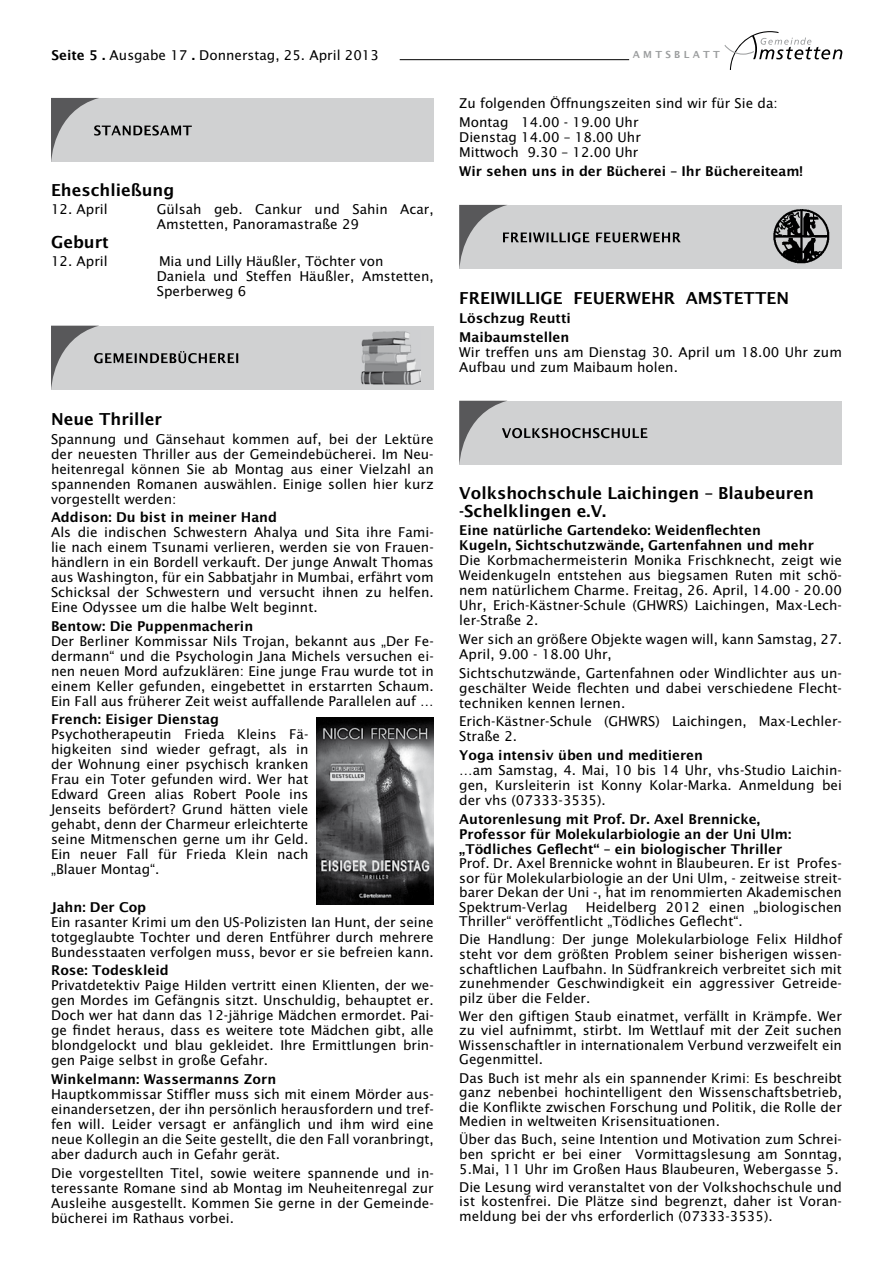
<style>
.page{position:relative;width:893px;height:1263px;background:#fff}
.page>*{position:absolute;margin:0;border:0;box-sizing:border-box;transform-origin:0 0}
.t1{font:16.5px/18px "Lucida Sans Demibold Roman";color:#000}
.t2{font:13.5px/15px "Lucida Sans";color:#000;text-align:justify}
.t3{font:13.5px/15px "Lucida Sans Demibold Roman";color:#000}
.t4{font:9.75px "Lucida Sans Demibold Roman";letter-spacing:.34em;color:#9c9e9f}
.s1{font-family:"Lucida Sans Demibold Roman"}
</style>
<div class="page">
<svg style="left:724px;top:31px;width:118px;height:39px"></svg>
<hr style="left:400px;top:59px;width:229px;height:1px;background:#000">
<div style="left:51px;top:98px;width:383px;height:64px;background:#d0d1d2"></div>
<svg style="left:51px;top:98px;width:141px;height:64px"></svg>
<div style="left:51px;top:326px;width:383px;height:63px;background:#d0d1d2"></div>
<svg style="left:51px;top:326px;width:187px;height:63px"></svg>
<img style="left:361px;top:331px;width:60px;height:54px">
<img style="left:317px;top:718px;width:117px;height:186px">
<div style="left:459px;top:205px;width:383px;height:64px;background:#d0d1d2"></div>
<svg style="left:459px;top:205px;width:222px;height:64px"></svg>
<img style="left:774px;top:210px;width:55px;height:54px">
<div style="left:459px;top:401px;width:383px;height:63px;background:#d0d1d2"></div>
<svg style="left:459px;top:401px;width:188px;height:63px"></svg>
<p class="t2" style="left:51px;top:48px;width:329px"><span class="s1">Seite 5 .</span> Ausgabe 17 <span class="s1">.</span> Donnerstag, 25. April 2013</p>
<p class="t4" style="left:633px;top:48px;width:89px">AMTSBLATT</p>
<p class="t1" style="left:51px;top:181px;width:125px">Eheschließung</p>
<p class="t2" style="left:51px;top:202px;width:58px">12. April</p>
<p class="t2" style="left:157px;top:202px;width:278px">Gülsah geb. Cankur und Sahin Acar,<br>Amstetten, Panoramastraße 29</p>
<p class="t1" style="left:51px;top:233px;width:59px">Geburt</p>
<p class="t2" style="left:51px;top:254px;width:58px">12. April</p>
<p class="t2" style="left:157px;top:254px;width:278px;text-align:left">Mia und Lilly Häußler, Töchter von<br>Daniela und Steffen Häußler, Amstetten,<br>Sperberweg 6</p>
<p class="t1" style="left:51px;top:410px;width:113px">Neue Thriller</p>
<p class="t2" style="left:51px;top:431px;width:384px">Spannung und Gänsehaut kommen auf, bei der Lektüre der neuesten Thriller aus der Gemeindebücherei. Im Neu&shy;heitenregal können Sie ab Montag aus einer Vielzahl an spannenden Romanen auswählen. Einige sollen hier kurz vorgestellt werden:</p>
<p class="t3" style="left:51px;top:510px;width:228px">Addison: Du bist in meiner Hand</p>
<p class="t2" style="left:51px;top:525px;width:384px">Als die indischen Schwestern Ahalya und Sita ihre Fami&shy;lie nach einem Tsunami verlieren, werden sie von Frauen&shy;händlern in ein Bordell verkauft. Der junge Anwalt Thomas aus Washington, für ein Sabbatjahr in Mumbai, erfährt vom Schicksal der Schwestern und versucht ihnen zu helfen.<br>Eine Odyssee um die halbe Welt beginnt.</p>
<p class="t3" style="left:51px;top:618px;width:204px">Bentow: Die Puppenmacherin</p>
<p class="t2" style="left:51px;top:633px;width:384px">Der Berliner Kommissar Nils Trojan, bekannt aus „Der Fe&shy;dermann“ und die Psychologin Jana Michels versuchen ei&shy;nen neuen Mord aufzuklären: Eine junge Frau wurde tot in einem Keller gefunden, eingebettet in erstarrten Schaum.<br>Ein Fall aus früherer Zeit weist auffallende Parallelen auf …</p>
<p class="t3" style="left:51px;top:712px;width:169px">French: Eisiger Dienstag</p>
<p class="t2" style="left:51px;top:727px;width:259px">Psychotherapeutin Frieda Kleins Fä&shy;higkeiten sind wieder gefragt, als in der Wohnung einer psychisch kranken Frau ein Toter gefunden wird. Wer hat Edward Green alias Robert Poole ins Jenseits befördert? Grund hätten viele gehabt, denn der Charmeur erleichterte seine Mitmenschen gerne um ihr Geld.<br>Ein neuer Fall für Frieda Klein nach „Blauer Montag“.</p>
<p class="t3" style="left:51px;top:899px;width:97px">Jahn: Der Cop</p>
<p class="t2" style="left:51px;top:914px;width:384px">Ein rasanter Krimi um den US-Polizisten Ian Hunt, der seine totgeglaubte Tochter und deren Entführer durch mehrere Bundesstaaten verfolgen muss, bevor er sie befreien kann.</p>
<p class="t3" style="left:51px;top:963px;width:119px">Rose: Todeskleid</p>
<p class="t2" style="left:51px;top:978px;width:384px">Privatdetektiv Paige Hilden vertritt einen Klienten, der we&shy;gen Mordes im Gefängnis sitzt. Unschuldig, behauptet er.<br>Doch wer hat dann das 12-jährige Mädchen ermordet. Pai&shy;ge findet heraus, dass es weitere tote Mädchen gibt, alle blondgelockt und blau gekleidet. Ihre Ermittlungen brin&shy;gen Paige selbst in große Gefahr.</p>
<p class="t3" style="left:51px;top:1071px;width:227px">Winkelmann: Wassermanns Zorn</p>
<p class="t2" style="left:51px;top:1086px;width:384px">Hauptkommissar Stiffler muss sich mit einem Mörder aus&shy;einandersetzen, der ihn persönlich herausfordern und tref&shy;fen will. Leider versagt er anfänglich und ihm wird eine neue Kollegin an die Seite gestellt, die den Fall voranbringt, aber dadurch auch in Gefahr gerät.</p>
<p class="t2" style="left:51px;top:1165px;width:384px">Die vorgestellten Titel, sowie weitere spannende und in&shy;teressante Romane sind ab Montag im Neuheitenregal zur Ausleihe ausgestellt. Kommen Sie gerne in der Gemeinde&shy;bücherei im Rathaus vorbei.</p>
<p class="t2" style="left:459px;top:94px;width:320px;line-height:18.6px">Zu folgenden Öffnungszeiten sind wir für Sie da:<br>Montag 14.00 - 19.00 Uhr</p>
<p class="t2" style="left:459px;top:130px;width:183px">Dienstag 14.00 – 18.00 Uhr<br>Mittwoch 9.30 – 12.00 Uhr</p>
<p class="t3" style="left:459px;top:163px;width:345px">Wir sehen uns in der Bücherei – Ihr Büchereiteam!</p>
<p class="t1" style="left:459px;top:289px;width:331px">FREIWILLIGE FEUERWEHR AMSTETTEN</p>
<p class="t3" style="left:459px;top:309px;width:113px;line-height:18.6px">Löschzug Reutti<br>Maibaumstellen</p>
<p class="t2" style="left:459px;top:344px;width:384px">Wir treffen uns am Dienstag 30. April um 18.00 Uhr zum<br>Aufbau und zum Maibaum holen.</p>
<p class="t1" style="left:459px;top:484px;width:356px">Volkshochschule Laichingen – Blaubeuren -Schelklingen e.V.</p>
<p class="t3" style="left:459px;top:523px;width:356px">Eine natürliche Gartendeko: Weidenflechten<br>Kugeln, Sichtschutzwände, Gartenfahnen und mehr</p>
<p class="t2" style="left:459px;top:553px;width:384px">Die Korbmachermeisterin Monika Frischknecht, zeigt wie Weidenkugeln entstehen aus biegsamen Ruten mit schö&shy;nem natürlichem Charme. Freitag, 26. April, 14.00 - 20.00<br>Uhr, Erich-Kästner-Schule (GHWRS) Laichingen, Max-Lech&shy;ler-Straße 2.</p>
<p class="t2" style="left:459px;top:632px;width:384px">Wer sich an größere Objekte wagen will, kann Samstag, 27.<br>April, 9.00 - 18.00 Uhr,</p>
<p class="t2" style="left:459px;top:665px;width:384px">Sichtschutzwände, Gartenfahnen oder Windlichter aus un&shy;geschälter Weide flechten und dabei verschiedene Flecht&shy;techniken kennen lernen.</p>
<p class="t2" style="left:459px;top:714px;width:384px">Erich-Kästner-Schule (GHWRS) Laichingen, Max-Lechler-<br>Straße 2.</p>
<p class="t3" style="left:459px;top:747px;width:245px">Yoga intensiv üben und meditieren</p>
<p class="t2" style="left:459px;top:762px;width:384px">…am Samstag, 4. Mai, 10 bis 14 Uhr, vhs-Studio Laichin&shy;gen, Kursleiterin ist Konny Kolar-Marka. Anmeldung bei der vhs (07333-3535).</p>
<p class="t3" style="left:459px;top:811px;width:334px">Autorenlesung mit Prof. Dr. Axel Brennicke,<br>Professor für Molekularbiologie an der Uni Ulm: „Tödliches Geflecht“ – ein biologischer Thriller</p>
<p class="t2" style="left:459px;top:856px;width:384px;line-height:14.5px">Prof. Dr. Axel Brennicke wohnt in Blaubeuren. Er ist Profes&shy;sor für Molekularbiologie an der Uni Ulm, - zeitweise streit&shy;barer Dekan der Uni -, hat im renommierten Akademischen Spektrum-Verlag</p>
<p class="t2" style="left:459px;top:900px;width:384px;line-height:14.5px;text-indent:127px">Heidelberg 2012 einen „biologischen<br>Thriller“ veröffentlicht „Tödliches Geflecht“.</p>
<p class="t2" style="left:459px;top:932px;width:384px;line-height:14.5px">Die Handlung: Der junge Molekularbiologe Felix Hildhof steht vor dem größten Problem seiner bisherigen wissen&shy;schaftlichen Laufbahn. In Südfrankreich verbreitet sich mit zunehmender Geschwindigkeit ein aggressiver Getreide&shy;pilz über die Felder.</p>
<p class="t2" style="left:459px;top:1009px;width:384px;line-height:14.5px">Wer den giftigen Staub einatmet, verfällt in Krämpfe. Wer zu viel aufnimmt, stirbt. Im Wettlauf mit der Zeit suchen Wissenschaftler in internationalem Verbund verzweifelt ein Gegenmittel.</p>
<p class="t2" style="left:459px;top:1070px;width:384px;line-height:14.5px">Das Buch ist mehr als ein spannender Krimi: Es beschreibt ganz nebenbei hochintelligent den Wissenschaftsbetrieb, die Konflikte zwischen Forschung und Politik, die Rolle der Medien in weltweiten Krisensituationen.</p>
<p class="t2" style="left:459px;top:1132px;width:384px;line-height:14.5px">Über das Buch, seine Intention und Motivation zum Schrei&shy;ben spricht er bei einer Vormittagslesung am Sonntag, 5.Mai, 11 Uhr im Großen Haus Blaubeuren, Webergasse 5.</p>
<p class="t2" style="left:459px;top:1179px;width:384px;line-height:14.5px">Die Lesung wird veranstaltet von der Volkshochschule und ist kostenfrei. Die Plätze sind begrenzt, daher ist Voran&shy;meldung bei der vhs erforderlich (07333-3535).</p>
</div>
